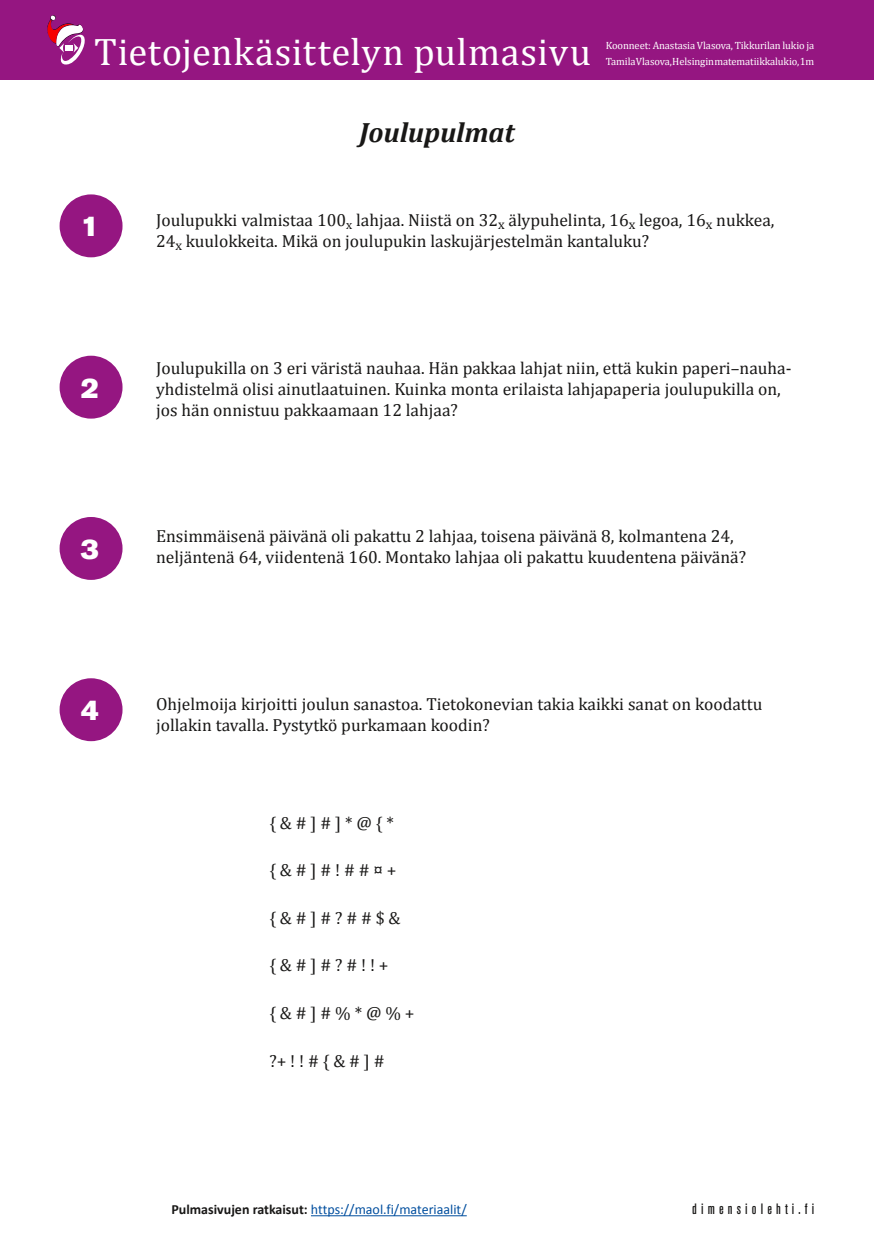
<style>
.page{position:relative;width:874px;height:1241px;background:#fff}
.page>*{position:absolute;margin:0;border:0;box-sizing:border-box;transform-origin:0 0}
.t1{font:38.5px "Cambria Math";letter-spacing:.015em;color:#fff}
.t2{font:italic 700 28px "Cambria";letter-spacing:-.005em;color:#181716}
.t3{font:28px "Akzidenz Grotesk BE Super";color:#fff}
.t4{font:17.5px/21px "Cambria";color:#181716}
.t5{font:500 condensed 14.88px "Akzidenz Grotesk BQ";letter-spacing:.28em;color:#181716}
.t6{font:14px "Calibri";color:#004e9e}
.t7{font:10.5px/15.8px "Cambria Math";letter-spacing:-.01em;color:#fff}
.s1{font-weight:700;color:#181716}
</style>
<div class="page">
<div style="left:0;top:0;width:873px;height:79px;background:#951681"></div>
<svg style="left:47px;top:15px;width:38px;height:49px"></svg>
<div style="left:60px;top:194px;width:62px;height:63px;background:#951681;border-radius:50%"></div>
<div style="left:60px;top:355px;width:62px;height:63px;background:#951681;border-radius:50%"></div>
<div style="left:60px;top:517px;width:62px;height:63px;background:#951681;border-radius:50%"></div>
<div style="left:60px;top:678px;width:62px;height:63px;background:#951681;border-radius:50%"></div>
<hr style="left:311px;top:1214px;width:155px;height:1px;background:#004e9e">
<h1 class="t1" style="left:94px;top:29px;width:498px">Tietojenkäsittelyn pulmasivu</h1>
<p class="t7" style="left:605px;top:37px;width:210px">Koonneet: Anastasia Vlasova, Tikkurilan lukio ja<br>Tamila Vlasova, Helsingin matematiikkalukio, 1m</p>
<h2 class="t3" style="left:81px;top:210px;width:20px">1</h2>
<h2 class="t3" style="left:81px;top:371px;width:20px">2</h2>
<h2 class="t3" style="left:81px;top:533px;width:20px">3</h2>
<h2 class="t3" style="left:81px;top:694px;width:20px">4</h2>
<h2 class="t2" style="left:359px;top:113px;width:157px">Joulupulmat</h2>
<p class="t4" style="left:156px;top:210px;width:619px">Joulupukki valmistaa 100<sub>x</sub> lahjaa. Niistä on 32<sub>x</sub> älypuhelinta, 16<sub>x</sub> legoa, 16<sub>x</sub> nukkea,<br>24<sub>x</sub> kuulokkeita. Mikä on joulupukin laskujärjestelmän kantaluku?</p>
<p class="t4" style="left:156px;top:357px;width:636px">Joulupukilla on 3 eri väristä nauhaa. Hän pakkaa lahjat niin, että kukin paperi–nauha&shy;yhdistelmä olisi ainutlaatuinen. Kuinka monta erilaista lahjapaperia joulupukilla on, jos hän onnistuu pakkaamaan 12 lahjaa?</p>
<p class="t4" style="left:156px;top:525px;width:591px">Ensimmäisenä päivänä oli pakattu 2 lahjaa, toisena päivänä 8, kolmantena 24, neljäntenä 64, viidentenä 160. Montako lahjaa oli pakattu kuudentena päivänä?</p>
<p class="t4" style="left:156px;top:693px;width:607px">Ohjelmoija kirjoitti joulun sanastoa. Tietokonevian takia kaikki sanat on koodattu jollakin tavalla. Pystytkö purkamaan koodin?</p>
<p class="t4" style="left:269px;top:811px;width:126px">{ &amp; # ] # ] * @ { *</p>
<p class="t4" style="left:269px;top:859px;width:129px">{ &amp; # ] # ! # # ¤ +</p>
<p class="t4" style="left:269px;top:907px;width:133px">{ &amp; # ] # ? # # $ &amp;</p>
<p class="t4" style="left:269px;top:954px;width:121px">{ &amp; # ] # ? # ! ! +</p>
<p class="t4" style="left:269px;top:1002px;width:147px">{ &amp; # ] # % * @ % +</p>
<p class="t4" style="left:269px;top:1049px;width:117px">?+ ! ! # { &amp; # ] #</p>
<p class="t6" style="left:171px;top:1199px;width:296px"><span class="s1">Pulmasivujen ratkaisut:</span> https://maol.fi/materiaalit/</p>
<p class="t5" style="left:692px;top:1200px;width:124px">dimensiolehti.fi</p>
</div>
